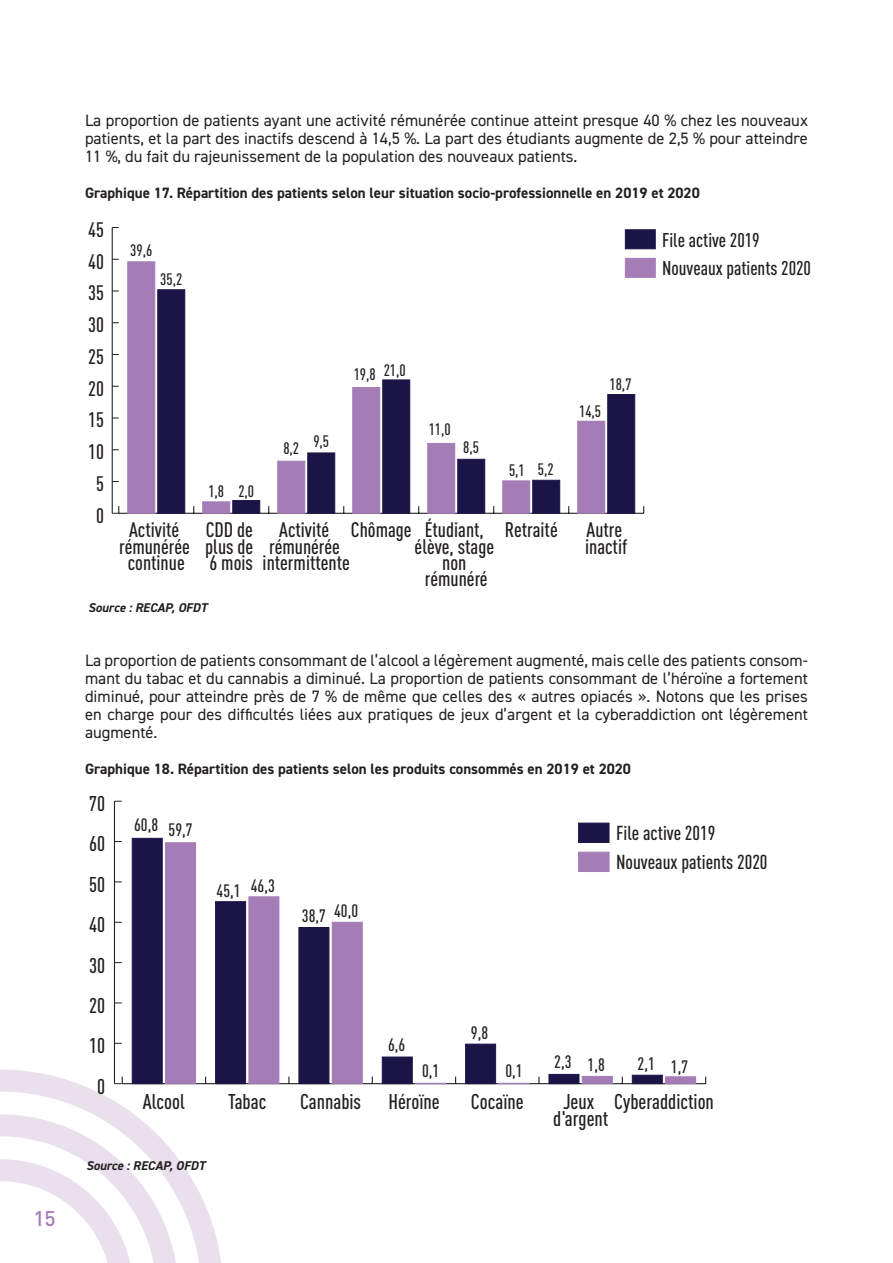
<style>
.page{position:relative;width:893px;height:1263px;background:#fff}
.page>*{position:absolute;margin:0;border:0;box-sizing:border-box;transform-origin:0 0}
.t1{font:500 condensed 21px/16.6px "DIN Pro";color:#231f20}
.t2{font:500 21px "DIN Pro";color:#a47db7}
.t3{font:500 condensed 20.7px/16.4px "DIN Pro";color:#231f20}
.t4{font:500 condensed 19.95px/28.7px "DIN Pro";color:#231f20}
.t5{font:500 condensed 19.65px/28.2px "DIN Pro";color:#231f20}
.t6{font:500 condensed 17.7px "DIN Pro";color:#231f20}
.t7{font:16.5px/18px "DIN2014";color:#231f20;text-align:justify}
.t8{font:500 condensed 16.35px "DIN Pro";color:#231f20}
.t9{font:700 15px "DIN2014";color:#231f20}
.t10{font:italic 700 12.75px "DIN2014";color:#231f20}
</style>
<div class="page">
<div style="left:625px;top:230px;width:30px;height:19px;background:#1a1546;border:1px solid #1a1546"></div>
<div style="left:625px;top:258px;width:30px;height:19px;background:#a47db7"></div>
<hr style="left:119px;top:513px;width:525px;height:1px;background:#231f20">
<hr style="left:112px;top:227px;width:1px;height:286px;background:#231f20">
<svg style="left:112px;top:506px;width:7px;height:8px"></svg>
<div style="left:157px;top:289px;width:28px;height:224px;background:#1a1546;border:1px solid #1a1546"></div>
<div style="left:232px;top:500px;width:28px;height:13px;background:#1a1546;border:1px solid #1a1546"></div>
<div style="left:307px;top:453px;width:28px;height:60px;background:#1a1546;border:1px solid #1a1546"></div>
<div style="left:382px;top:380px;width:28px;height:133px;background:#1a1546;border:1px solid #1a1546"></div>
<div style="left:457px;top:459px;width:28px;height:54px;background:#1a1546;border:1px solid #1a1546"></div>
<div style="left:532px;top:480px;width:28px;height:33px;background:#1a1546;border:1px solid #1a1546"></div>
<div style="left:607px;top:394px;width:28px;height:119px;background:#1a1546;border:1px solid #1a1546"></div>
<div style="left:127px;top:262px;width:28px;height:251px;background:#a47db7;border:1px solid #a47db7"></div>
<div style="left:202px;top:502px;width:28px;height:11px;background:#a47db7"></div>
<div style="left:277px;top:461px;width:28px;height:52px;background:#a47db7;border:1px solid #a47db7"></div>
<div style="left:352px;top:387px;width:28px;height:126px;background:#a47db7;border:1px solid #a47db7"></div>
<div style="left:427px;top:443px;width:28px;height:70px;background:#a47db7;border:1px solid #a47db7"></div>
<div style="left:502px;top:481px;width:28px;height:32px;background:#a47db7;border:1px solid #a47db7"></div>
<div style="left:577px;top:421px;width:28px;height:92px;background:#a47db7;border:1px solid #a47db7"></div>
<div style="left:578px;top:823px;width:31px;height:20px;background:#1a1546"></div>
<div style="left:578px;top:852px;width:31px;height:20px;background:#a47db7"></div>
<hr style="left:122px;top:1083px;width:584px;height:1px;background:#231f20">
<hr style="left:114px;top:801px;width:1px;height:283px;background:#231f20">
<svg style="left:0;top:1069px;width:223px;height:194px"></svg>
<div style="left:165px;top:842px;width:31px;height:242px;background:#a47db7"></div>
<div style="left:249px;top:896px;width:30px;height:188px;background:#a47db7"></div>
<div style="left:332px;top:922px;width:31px;height:162px;background:#a47db7;border:1px solid #a47db7"></div>
<div style="left:415px;top:1083px;width:31px;height:1px;border:1px solid #a47db7"></div>
<div style="left:499px;top:1083px;width:30px;height:1px;border:1px solid #a47db7"></div>
<div style="left:582px;top:1076px;width:31px;height:8px;background:#a47db7"></div>
<div style="left:665px;top:1076px;width:31px;height:8px;background:#a47db7;border:1px solid #a47db7"></div>
<div style="left:132px;top:838px;width:31px;height:246px;background:#1a1546;border:1px solid #1a1546"></div>
<div style="left:215px;top:901px;width:31px;height:183px;background:#1a1546;border:1px solid #1a1546"></div>
<div style="left:299px;top:927px;width:30px;height:157px;background:#1a1546"></div>
<div style="left:382px;top:1057px;width:31px;height:27px;background:#1a1546;border:1px solid #1a1546"></div>
<div style="left:465px;top:1044px;width:31px;height:40px;background:#1a1546;border:1px solid #1a1546"></div>
<div style="left:549px;top:1074px;width:30px;height:10px;background:#1a1546"></div>
<div style="left:632px;top:1075px;width:31px;height:9px;background:#1a1546;border:1px solid #1a1546"></div>
<p class="t2" style="left:33px;top:1201px;width:24px">15</p>
<p class="t7" style="left:85px;top:111px;width:724px">La proportion de patients ayant une activité rémunérée continue atteint presque 40 % chez les nouveaux patients, et la part des inactifs descend à 14,5 %. La part des étudiants augmente de 2,5 % pour atteindre 11 %, du fait du rajeunissement de la population des nouveaux patients.</p>
<p class="t9" style="left:85px;top:183px;width:616px">Graphique 17. Répartition des patients selon leur situation socio-professionnelle en 2019 et 2020</p>
<p class="t5" style="left:662px;top:224px;width:150px">File active 2019<br>Nouveaux patients 2020</p>
<p class="t3" style="left:88px;top:219px;width:17px">45</p>
<p class="t8" style="left:130px;top:238px;width:24px">39,6</p>
<p class="t3" style="left:88px;top:251px;width:17px">40</p>
<p class="t8" style="left:160px;top:267px;width:24px">35,2</p>
<p class="t3" style="left:88px;top:283px;width:17px">35</p>
<p class="t3" style="left:88px;top:315px;width:17px">30</p>
<p class="t3" style="left:88px;top:346px;width:17px">25</p>
<p class="t3" style="left:88px;top:378px;width:17px">20</p>
<p class="t3" style="left:88px;top:410px;width:17px">15</p>
<p class="t3" style="left:88px;top:442px;width:17px">10</p>
<p class="t3" style="left:96px;top:473px;width:9px">5</p>
<p class="t3" style="left:96px;top:505px;width:9px">0</p>
<p class="t3" style="left:119px;top:520px;width:72px;text-align:center">Activité rémunérée continue</p>
<p class="t8" style="left:208px;top:479px;width:47px">1,8 2,0</p>
<p class="t3" style="left:205px;top:520px;width:49px;text-align:justify">CDD de plus de 6 mois</p>
<p class="t10" style="left:88px;top:599px;width:121px">Source : RECAP, OFDT</p>
<p class="t8" style="left:283px;top:432px;width:47px">8,2 9,5</p>
<p class="t8" style="left:354px;top:360px;width:54px">19,8 21,0</p>
<p class="t8" style="left:429px;top:417px;width:24px">11,0</p>
<p class="t8" style="left:463px;top:435px;width:17px">8,5</p>
<p class="t8" style="left:509px;top:458px;width:46px">5,1 5,2</p>
<p class="t3" style="left:425px;top:520px;width:134px">Étudiant, Retraité</p>
<p class="t3" style="left:415px;top:536px;width:81px">élève, stage</p>
<p class="t3" style="left:442px;top:553px;width:26px">non</p>
<p class="t3" style="left:425px;top:569px;width:64px">rémunéré</p>
<p class="t3" style="left:279px;top:520px;width:134px">Activité Chômage</p>
<p class="t3" style="left:269px;top:536px;width:72px">rémunérée</p>
<p class="t3" style="left:263px;top:553px;width:89px">intermittente</p>
<p class="t8" style="left:579px;top:399px;width:24px">14,5</p>
<p class="t8" style="left:609px;top:372px;width:24px">18,7</p>
<p class="t3" style="left:585px;top:520px;width:44px">Autre inactif</p>
<p class="t7" style="left:85px;top:651px;width:724px">La proportion de patients consommant de l’alcool a légèrement augmenté, mais celle des patients consom&shy;mant du tabac et du cannabis a diminué. La proportion de patients consommant de l’héroïne a fortement diminué, pour atteindre près de 7 % de même que celles des « autres opiacés ». Notons que les prises en charge pour des difficultés liées aux pratiques de jeux d’argent et la cyberaddiction ont légèrement augmenté.</p>
<p class="t9" style="left:85px;top:759px;width:547px">Graphique 18. Répartition des patients selon les produits consommés en 2019 et 2020</p>
<p class="t1" style="left:89px;top:793px;width:18px">70</p>
<p class="t1" style="left:89px;top:834px;width:18px">60</p>
<p class="t1" style="left:89px;top:874px;width:18px">50</p>
<p class="t1" style="left:89px;top:915px;width:18px">40</p>
<p class="t1" style="left:89px;top:955px;width:18px">30</p>
<p class="t1" style="left:89px;top:995px;width:18px">20</p>
<p class="t1" style="left:89px;top:1036px;width:18px">10</p>
<p class="t1" style="left:97px;top:1076px;width:10px">0</p>
<p class="t6" style="left:134px;top:814px;width:60px">60,8 59,7</p>
<p class="t6" style="left:217px;top:875px;width:60px">45,1 46,3</p>
<p class="t6" style="left:302px;top:900px;width:58px">38,7 40,0</p>
<p class="t4" style="left:616px;top:817px;width:153px">File active 2019<br>Nouveaux patients 2020</p>
<p class="t6" style="left:388px;top:1031px;width:19px">6,6</p>
<p class="t6" style="left:422px;top:1057px;width:19px">0,1</p>
<p class="t6" style="left:471px;top:1019px;width:19px">9,8</p>
<p class="t6" style="left:505px;top:1057px;width:19px">0,1</p>
<p class="t6" style="left:554px;top:1050px;width:52px">2,3 1,8</p>
<p class="t6" style="left:638px;top:1052px;width:52px">2,1 1,7</p>
<p class="t1" style="left:143px;top:1091px;width:44px">Alcool</p>
<p class="t1" style="left:228px;top:1091px;width:40px">Tabac</p>
<p class="t1" style="left:300px;top:1091px;width:63px">Cannabis</p>
<p class="t1" style="left:388px;top:1091px;width:53px">Héroïne</p>
<p class="t1" style="left:471px;top:1091px;width:54px">Cocaïne</p>
<p class="t1" style="left:553px;top:1091px;width:162px;text-indent:10px">Jeux Cyberaddiction d'argent</p>
<p class="t10" style="left:86px;top:1157px;width:121px">Source : RECAP, OFDT</p>
</div>
